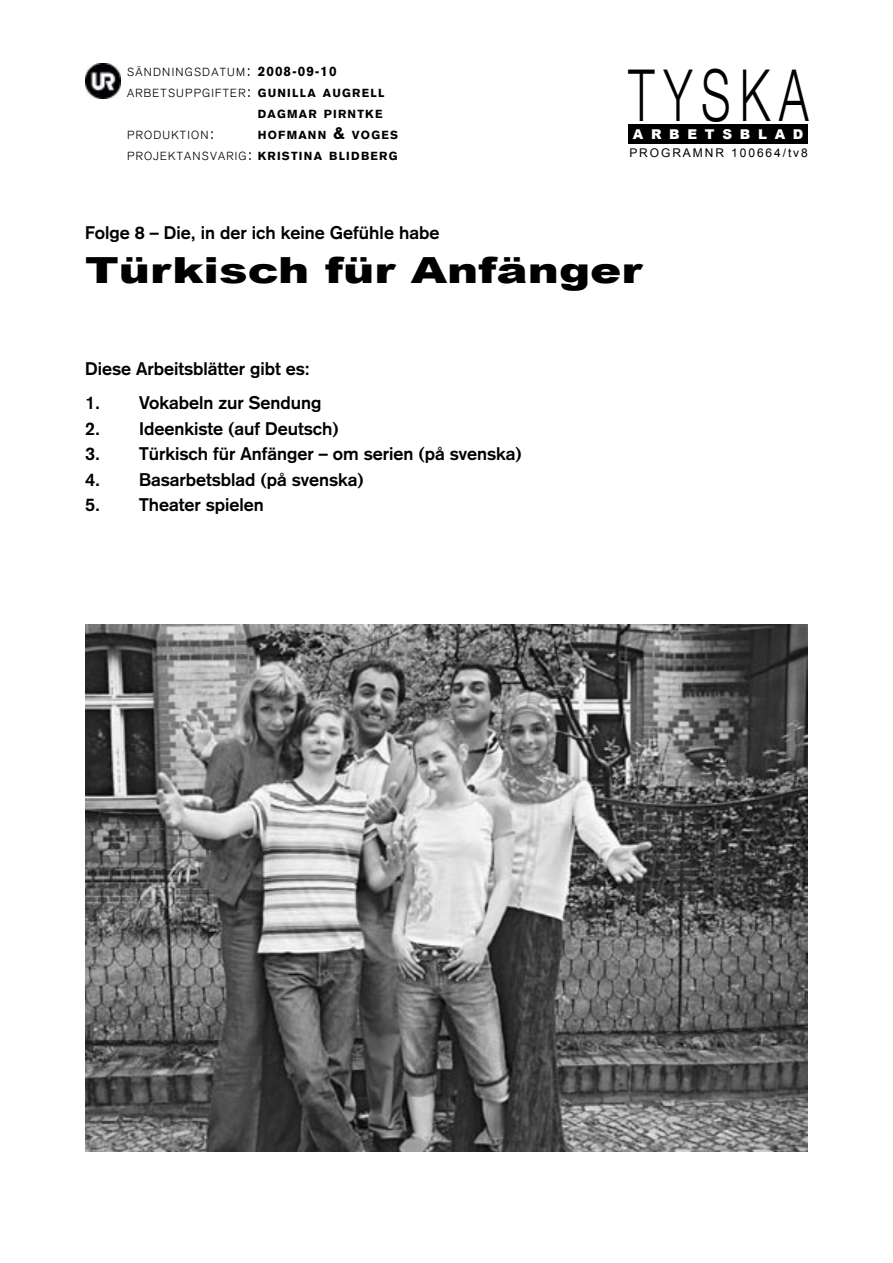
<style>
.page{position:relative;width:893px;height:1263px;background:#fff}
.page>*{position:absolute;margin:0;border:0;box-sizing:border-box;transform-origin:0 0}
.t1{font:300 72px "Helvetica Neue";letter-spacing:.195em;color:#000;scale:.65 1}
.överrubrik{font:900 36px "Arial";color:#000;scale:1.3 1}
.överrubrik-2{font:700 18px "Akzidenz Grotesk";color:#000}
.BRÖDTEXT{font:700 18px "Akzidenz Grotesk";color:#000}
.t2{font:900 13.5px "Arial";letter-spacing:.57em;color:#fff}
.t3{font:12px "Arial";letter-spacing:.16em;color:#000}
.BRÖDTEXT-2{font:300 11.55px "Akzidenz Grotesk";letter-spacing:.105em;color:#000}
.BRÖDTEXT-3{font:900 11.55px "Akzidenz Grotesk";letter-spacing:.105em;color:#000}
.s1{font-size:16.5px}
.s2{font-weight:900;font-size:13.5px}
.s3{font-weight:900}
.s4{font-weight:300}
.s5{font-weight:300;font-size:16.5px}
</style>
<div class="page">
<img style="left:85px;top:64px;width:35px;height:35px">
<div style="left:629px;top:125px;width:179px;height:19px;background:#000"></div>
<img style="left:85px;top:624px;width:722px;height:528px">
<p class="BRÖDTEXT-2" style="left:127px;top:65px;width:211px">SÄNDNINGSDATUM<span class="s1">:</span> <span class="s2">2008-09-10</span></p>
<p class="BRÖDTEXT-2" style="left:127px;top:86px;width:259px">ARBETSUPPGIFTER<span class="s1">:</span> <span class="s3">GUNILLA AUGRELL</span></p>
<p class="BRÖDTEXT-3" style="left:258px;top:107px;width:126px">DAGMAR PIRNTKE</p>
<p class="BRÖDTEXT-2" style="left:127px;top:128px;width:89px">PRODUKTION<span class="s1">:</span></p>
<p class="BRÖDTEXT-3" style="left:258px;top:128px;width:142px">HOFMANN <span class="s1">&amp;</span> VOGES</p>
<p class="BRÖDTEXT-3" style="left:127px;top:149px;width:272px"><span class="s4">PROJEKTANSVARIG</span><span class="s5">:</span> KRISTINA BLIDBERG</p>
<p class="t1" style="left:629px;top:51px;width:278px">TYSKA</p>
<p class="t2" style="left:633px;top:126px;width:172px">ARBETSBLAD</p>
<p class="t3" style="left:629px;top:144px;width:180px">PROGRAMNR 100664/tv8</p>
<p class="överrubrik-2" style="left:85px;top:222px;width:356px">Folge 8 – Die, in der ich keine Gefühle habe</p>
<p class="överrubrik" style="left:85px;top:250px;width:430px">Türkisch für Anfänger</p>
<p class="BRÖDTEXT" style="left:85px;top:358px;width:226px">Diese Arbeitsblätter gibt es:</p>
<p class="överrubrik-2" style="left:85px;top:392px;width:238px">1. Vokabeln zur Sendung</p>
<p class="överrubrik-2" style="left:85px;top:418px;width:255px">2. Ideenkiste (auf Deutsch)</p>
<p class="överrubrik-2" style="left:85px;top:443px;width:438px">3. Türkisch für Anfänger – om serien (på svenska)</p>
<p class="överrubrik-2" style="left:85px;top:469px;width:280px">4. Basarbetsblad (på svenska)</p>
<p class="överrubrik-2" style="left:85px;top:494px;width:180px">5. Theater spielen</p>
</div>
